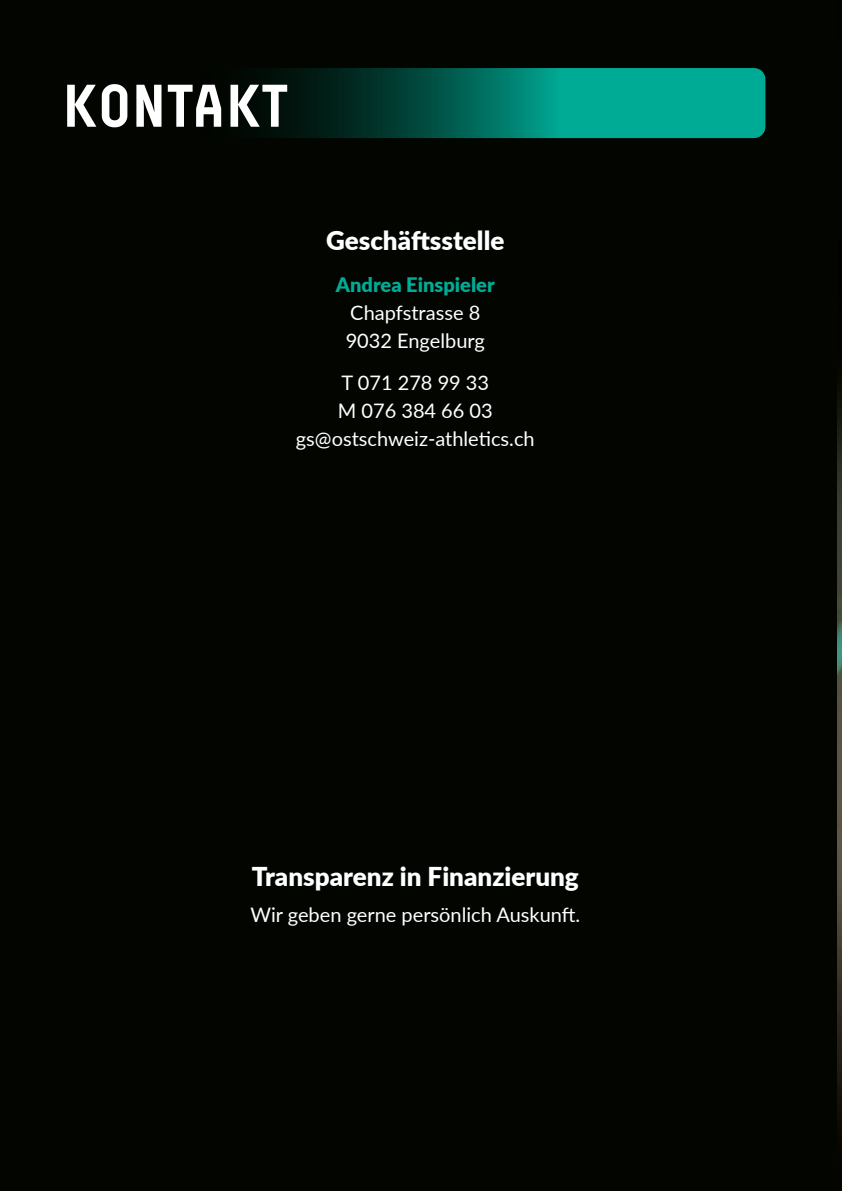
<style>
.page{position:relative;width:842px;height:1191px;background:#fff}
.page>*{position:absolute;margin:0;border:0;box-sizing:border-box;transform-origin:0 0}
.t1{font:700 60px "Decima+";color:#fff}
.t2{font:900 26px "Lato";color:#fff}
.t3{font:20px/28px "Lato";color:#fff}
.t4{font:900 20px "Lato";color:#00ac96}
</style>
<div class="page">
<img style="left:836px;top:0;width:6px;height:1191px">
<div style="left:0;top:0;width:836px;height:1191px;background:#020500"></div>
<svg style="left:62px;top:68px;width:703px;height:70px"></svg>
<h1 class="t1" style="left:62px;top:70px;width:228px">KONTAKT</h1>
<h2 class="t2" style="left:326px;top:221px;width:180px">Geschäftsstelle</h2>
<p class="t4" style="left:336px;top:270px;width:160px">Andrea Einspieler</p>
<p class="t3" style="left:346px;top:298px;width:141px">Chapfstrasse 8<br>9032 Engelburg</p>
<p class="t3" style="left:296px;top:368px;width:240px;text-align:center">T 071 278 99 33<br>M 076 384 66 03 gs@ostschweiz-athletics.ch</p>
<h2 class="t2" style="left:252px;top:857px;width:329px">Transparenz in Finanzierung</h2>
<p class="t3" style="left:250px;top:900px;width:331px">Wir geben gerne persönlich Auskunft.</p>
</div>
